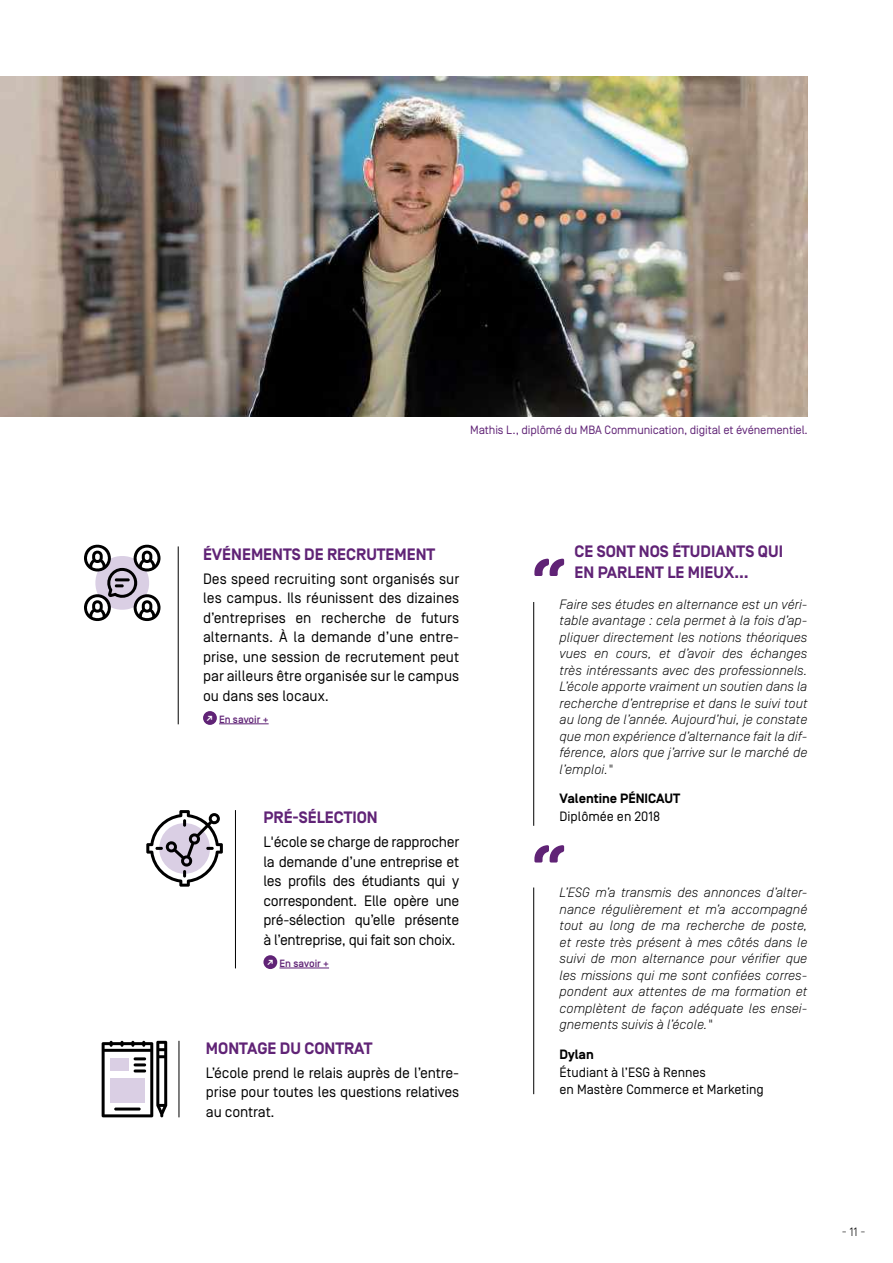
<style>
.page{position:relative;width:893px;height:1263px;background:#fff}
.page>*{position:absolute;margin:0;border:0;box-sizing:border-box;transform-origin:0 0}
.t1{font:800 75px "Platelet OT";color:#602376}
.t2{font:700 16.5px/21px "Simplon Norm";color:#602376}
.t3{font:15px/19.5px "Simplon Norm";letter-spacing:-.01em;color:#000;text-align:justify}
.t4{font:italic 300 13.5px/16.5px "Simplon Norm";color:#000;text-align:justify}
.t5{font:13.5px/16.5px "Simplon Norm";color:#000}
.t6{font:700 13.5px "Simplon Norm";color:#000}
.t7{font:12px "Simplon Norm";letter-spacing:-.01em;color:#602376}
.t8{font:300 12px "Simplon Norm";color:#000}
.t9{font:500 10.5px "Simplon Norm";color:#602376}
</style>
<div class="page">
<hr style="left:219px;top:723px;width:50px;height:1px;background:#602376">
<hr style="left:279px;top:967px;width:50px;height:1px;background:#602376">
<hr style="left:178px;top:546px;width:1px;height:178px;background:#000">
<hr style="left:235px;top:810px;width:1px;height:158px;background:#000">
<hr style="left:179px;top:1041px;width:1px;height:76px;background:#000">
<hr style="left:533px;top:602px;width:1px;height:224px;background:#000">
<hr style="left:533px;top:887px;width:1px;height:207px;background:#000">
<img style="left:1px;top:77px;width:807px;height:340px">
<svg style="left:84px;top:544px;width:77px;height:77px"></svg>
<div style="left:203px;top:711px;width:14px;height:14px;background:#602376;border-radius:50%"></div>
<div style="left:263px;top:955px;width:14px;height:14px;background:#602376;border-radius:50%"></div>
<svg style="left:146px;top:810px;width:77px;height:77px"></svg>
<svg style="left:102px;top:1041px;width:65px;height:76px"></svg>
<hr style="left:114px;top:1107px;width:27px;height:3px;background:#000">
<p class="t7" style="left:470px;top:424px;width:339px">Mathis L., diplômé du MBA Communication, digital et événementiel.</p>
<p class="t2" style="left:203px;top:544px;width:234px">ÉVÉNEMENTS DE RECRUTEMENT</p>
<p class="t3" style="left:203px;top:569px;width:258px">Des speed recruiting sont organisés sur les campus. Ils réunissent des dizaines d’entreprises en recherche de futurs alternants. À la demande d’une entre&shy;prise, une session de recrutement peut par ailleurs être organisée sur le campus ou dans ses locaux.</p>
<p class="t9" style="left:206px;top:714px;width:64px"><sup>↗</sup> En savoir +</p>
<p class="t2" style="left:263px;top:808px;width:116px">PRÉ-SÉLECTION</p>
<p class="t3" style="left:263px;top:832px;width:197px">L'école se charge de rapprocher la demande d’une entreprise et les profils des étudiants qui y correspondent. Elle opère une pré-sélection qu’elle présente à l’entreprise, qui fait son choix.</p>
<p class="t9" style="left:267px;top:958px;width:64px"><sup>↗</sup> En savoir +</p>
<p class="t2" style="left:206px;top:1039px;width:168px">MONTAGE DU CONTRAT</p>
<p class="t3" style="left:206px;top:1063px;width:255px">L’école prend le relais auprès de l’entre&shy;prise pour toutes les questions relatives au contrat.</p>
<p class="t2" style="left:574px;top:541px;width:210px">CE SONT NOS ÉTUDIANTS QUI<br>EN PARLENT LE MIEUX…</p>
<p class="t4" style="left:560px;top:596px;width:249px">Faire ses études en alternance est un véri&shy;table avantage : cela permet à la fois d’ap&shy;pliquer directement les notions théoriques vues en cours, et d’avoir des échanges très intéressants avec des professionnels.<br>L’école apporte vraiment un soutien dans la recherche d’entreprise et dans le suivi tout au long de l’année. Aujourd’hui, je constate que mon expérience d’alternance fait la dif&shy;férence, alors que j’arrive sur le marché de l’emploi."</p>
<p class="t6" style="left:560px;top:791px;width:122px">Valentine PÉNICAUT</p>
<p class="t5" style="left:560px;top:809px;width:102px">Diplômée en 2018</p>
<h1 class="t1" style="left:532px;top:843px;width:36px">“</h1>
<p class="t4" style="left:560px;top:884px;width:249px">L’ESG m’a transmis des annonces d’alter&shy;nance régulièrement et m’a accompagné tout au long de ma recherche de poste, et reste très présent à mes côtés dans le suivi de mon alternance pour vérifier que les missions qui me sont confiées corres&shy;pondent aux attentes de ma formation et complètent de façon adéquate les ensei&shy;gnements suivis à l’école."</p>
<p class="t6" style="left:560px;top:1046px;width:36px">Dylan</p>
<p class="t5" style="left:560px;top:1064px;width:206px">Étudiant à l’ESG à Rennes<br>en Mastère Commerce et Marketing</p>
<h1 class="t1" style="left:532px;top:557px;width:36px">“</h1>
<p class="t8" style="left:842px;top:1225px;width:25px">- 11 -</p>
</div>
